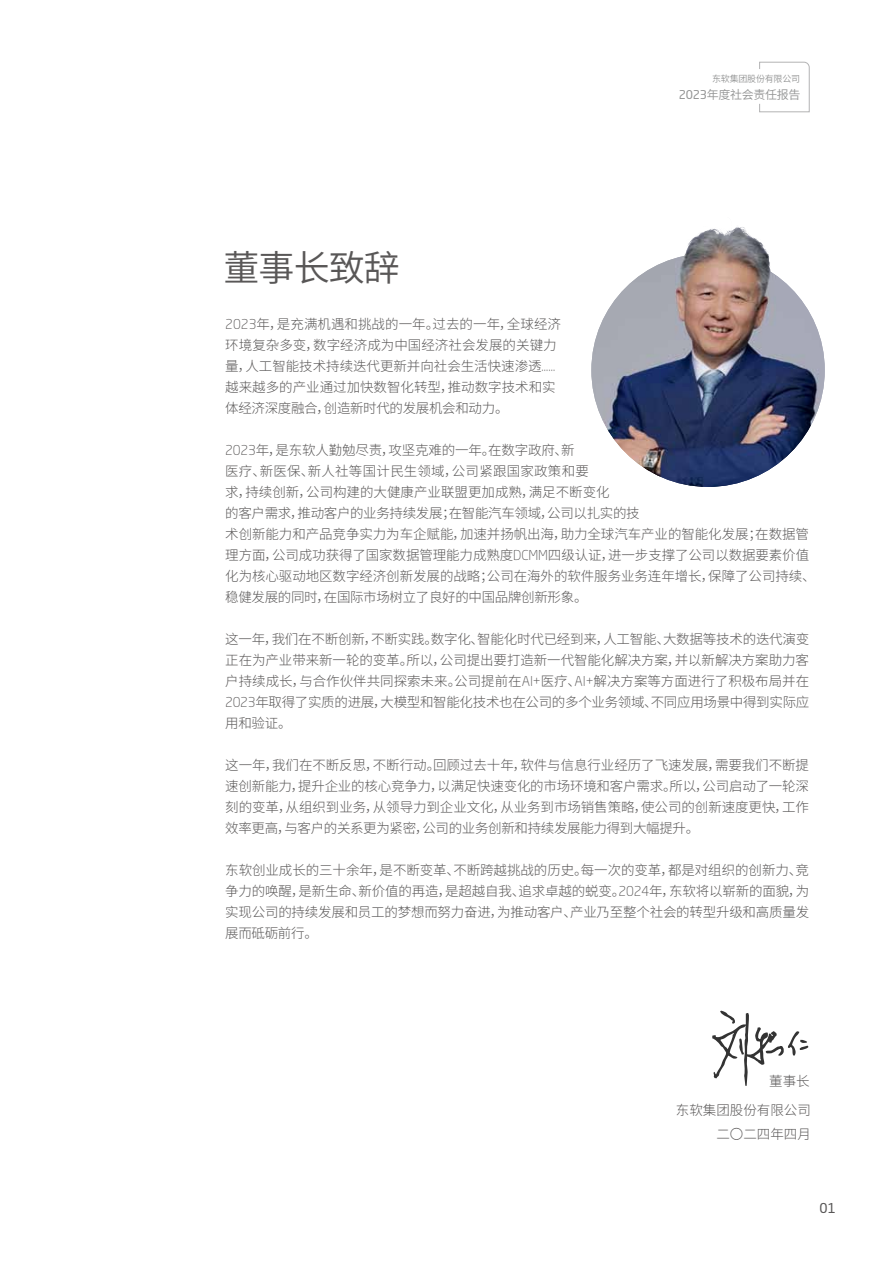
<style>
.page{position:relative;width:893px;height:1263px;background:#fff}
.page>*{position:absolute;margin:0;border:0;box-sizing:border-box;transform-origin:0 0}
.t1{font:36px "Source Han Sans SC";letter-spacing:-.025em;color:#595757}
.t2{font:300 13.5px/21px "Source Han Sans SC";letter-spacing:-.01em;color:#595757;text-align:justify}
.t3{font:13.5px "Neo Sans Std";color:#595757}
.t4{font:12px "Source Han Sans SC";letter-spacing:-.025em;color:#939494}
.t5{font:9px "Source Han Sans SC";letter-spacing:-.025em;color:#939494}
.s1{font-family:"Neo Sans Std"}
</style>
<div class="page">
<svg style="left:712px;top:1011px;width:96px;height:75px"></svg>
<svg style="left:759px;top:61px;width:51px;height:52px"></svg>
<img style="left:591px;top:253px;width:234px;height:234px;border-radius:117px">
<img style="left:659px;top:227px;width:133px;height:159px">
<p class="t5" style="left:712px;top:74px;width:89px">东软集团股份有限公司</p>
<p class="t4" style="left:679px;top:88px;width:123px"><span class="s1">2023</span>年度社会责任报告</p>
<h1 class="t1" style="left:224px;top:250px;width:178px">董事长致辞</h1>
<p class="t2" style="left:225px;top:313px;width:337px;text-align:left"><span class="s1">2023</span>年，是充满机遇和挑战的一年。过去的一年，全球经济环境复杂多变，数字经济成为中国经济社会发展的关键力量，人工智能技术持续迭代更新并向社会生活快速渗透<span class="s1">……</span>越来越多的产业通过加快数智化转型，推动数字技术和实体经济深度融合，创造新时代的发展机会和动力。</p>
<p class="t2" style="left:225px;top:439px;width:592px;text-align:left"><span class="s1">2023</span>年，是东软人勤勉尽责，攻坚克难的一年。在数字政府、新<br>医疗、新医保、新人社等国计民生领域，公司紧跟国家政策和要<br>求，持续创新，公司构建的大健康产业联盟更加成熟，满足不断变化<br>的客户需求，推动客户的业务持续发展；在智能汽车领域，公司以扎实的技<br>术创新能力和产品竞争实力为车企赋能，加速并扬帆出海，助力全球汽车产业的智能化发展；在数据管理方面，公司成功获得了国家数据管理能力成熟度<span class="s1">DCMM</span>四级认证，进一步支撑了公司以数据要素价值化为核心驱动地区数字经济创新发展的战略；公司在海外的软件服务业务连年增长，保障了公司持续、稳健发展的同时，在国际市场树立了良好的中国品牌创新形象。</p>
<p class="t2" style="left:225px;top:628px;width:586px">这一年，我们在不断创新，不断实践。数字化、智能化时代已经到来，人工智能、大数据等技术的迭代演变正在为产业带来新一轮的变革。所以，公司提出要打造新一代智能化解决方案，并以新解决方案助力客户持续成长，与合作伙伴共同探索未来。公司提前在<span class="s1">AI+</span>医疗、<span class="s1">AI+</span>解决方案等方面进行了积极布局并在<span class="s1">2023</span>年取得了实质的进展，大模型和智能化技术也在公司的多个业务领域、不同应用场景中得到实际应用和验证。</p>
<p class="t2" style="left:225px;top:754px;width:585px">这一年，我们在不断反思，不断行动。回顾过去十年，软件与信息行业经历了飞速发展，需要我们不断提速创新能力，提升企业的核心竞争力，以满足快速变化的市场环境和客户需求。所以，公司启动了一轮深刻的变革，从组织到业务，从领导力到企业文化，从业务到市场销售策略，使公司的创新速度更快，工作效率更高，与客户的关系更为紧密，公司的业务创新和持续发展能力得到大幅提升。</p>
<p class="t2" style="left:225px;top:859px;width:585px">东软创业成长的三十余年，是不断变革、不断跨越挑战的历史。每一次的变革，都是对组织的创新力、竞争力的唤醒，是新生命、新价值的再造，是超越自我、追求卓越的蜕变。<span class="s1">2024</span>年，东软将以崭新的面貌，为实现公司的持续发展和员工的梦想而努力奋进，为推动客户、产业乃至整个社会的转型升级和高质量发展而砥砺前行。</p>
<p class="t2" style="left:769px;top:1070px;width:42px">董事长</p>
<p class="t2" style="left:676px;top:1098px;width:136px;line-height:24px;text-align:right">东软集团股份有限公司二〇二四年四月</p>
<p class="t3" style="left:819px;top:1200px;width:18px">01</p>
</div>
